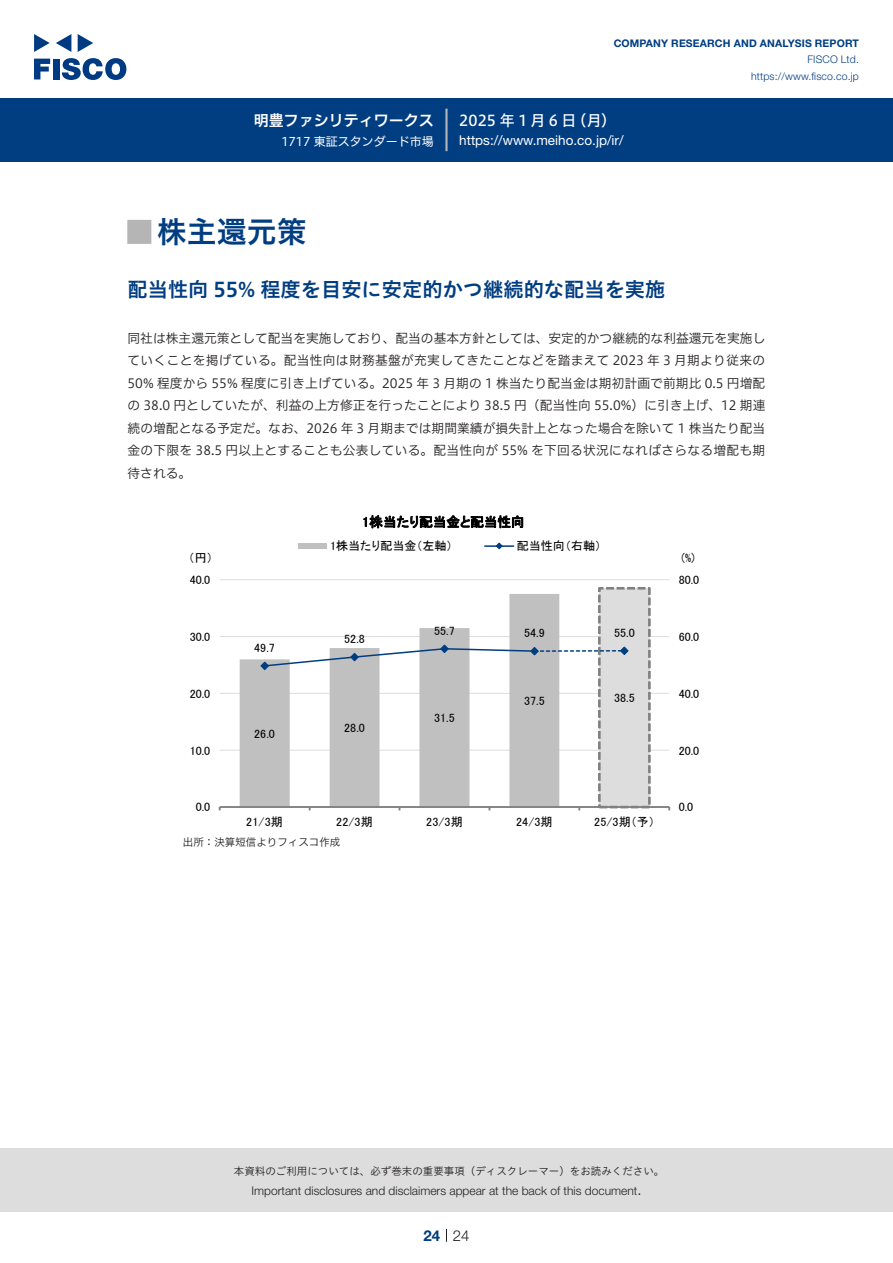
<style>
.page{position:relative;width:893px;height:1263px;background:#fff}
.page>*{position:absolute;margin:0;border:0;box-sizing:border-box;transform-origin:0 0}
.t1{font:30px "Hiragino UD Sans Std N W6";color:#003d81}
.t2{font:24px "Hiragino UD Sans Std N W6";color:#b5b5b6}
.中タイトル{font:20.25px "Hiragino UD Sans Std W6";color:#003d81}
.t3{font:15px "Hiragino UD Sans F Std N W5";letter-spacing:.21em;color:#fff}
.t4{font:15px "Hiragino UD Sans F Std N W6";color:#fff}
.t5{font:300 15px "Helvetica Neue LT Std";color:#231f20}
.t6{font:700 15px "Helvetica Neue LT Std";color:#003d81}
.t7{font:13.5px "Helvetica Neue LT Std";color:#fff}
.t8{font:13.5px "MS P Gothic";letter-spacing:.005em;color:#000}
.本文{font:12.75px/22.5px "Hiragino UD Sans F Std N W3";letter-spacing:.02em;color:#231f20;text-align:justify}
.t9{font:12.15px "MS P Gothic";color:#000}
.t10{font:12px "MS P Gothic";letter-spacing:.005em;color:#000}
.t11{font:300 12px "Helvetica Neue LT Std";color:#231f20}
.t12{font:12px "Hiragino UD Sans F Std N W4";color:#fff}
.t13{font:10.5px "Hiragino UD Sans Std W3";color:#231f20}
.t14{font:700 10.5px "Helvetica Neue LT Std";letter-spacing:.015em;color:#003d81}
.t15{font:300 10.5px/16.5px "Helvetica Neue LT Std";letter-spacing:.015em;color:#003d81;text-align:right}
.表組み基本スタイル{font:10.5px "Hiragino UD Sans F Std N W3";color:#231f20}
</style>
<div class="page">
<div style="left:0;top:1148px;width:893px;height:64px;background:#ddd"></div>
<svg style="left:34px;top:59px;width:16px;height:20px"></svg>
<div style="left:53px;top:59px;width:6px;height:20px;background:#003a83"></div>
<svg style="left:62px;top:58px;width:64px;height:22px"></svg>
<svg style="left:34px;top:34px;width:16px;height:18px"></svg>
<svg style="left:78px;top:34px;width:15px;height:18px"></svg>
<svg style="left:56px;top:34px;width:15px;height:18px"></svg>
<div style="left:0;top:98px;width:893px;height:64px;background:#003d81"></div>
<hr style="left:445px;top:109px;width:3px;height:42px;background:#b5b5b6">
<svg style="left:446px;top:1229px;width:1px;height:13px"></svg>
<hr style="left:220px;top:750px;width:449px;height:1px;background:#ddd">
<hr style="left:220px;top:693px;width:449px;height:1px;background:#ddd">
<hr style="left:220px;top:636px;width:449px;height:1px;background:#ddd">
<hr style="left:220px;top:579px;width:449px;height:1px;background:#ddd">
<div style="left:599px;top:588px;width:50px;height:219px;background:#ddd"></div>
<div style="left:598px;top:587px;width:53px;height:221px;border:3px dashed #808080"></div>
<svg style="left:240px;top:594px;width:319px;height:212px;fill:#c0c0c0"></svg>
<hr style="left:220px;top:806px;width:449px;height:2px;background:#808080">
<svg style="left:260px;top:644px;width:369px;height:27px"></svg>
<div style="left:298px;top:543px;width:29px;height:6px;background:#c0c0c0"></div>
<hr style="left:485px;top:545px;width:29px;height:2px;background:#003d81">
<svg style="left:495px;top:542px;width:8px;height:8px"></svg>
<p class="t4" style="left:254px;top:109px;width:182px">明豊ファシリティワークス</p>
<p class="t12" style="left:281px;top:132px;width:154px">1717 東証スタンダード市場</p>
<p class="t14" style="left:614px;top:37px;width:247px">COMPANY RESEARCH AND ANALYSIS REPORT</p>
<p class="t15" style="left:751px;top:51px;width:109px">FISCO Ltd. https://www.fisco.co j p.</p>
<p class="t3" style="left:459px;top:109px;width:119px">2025年1月6日</p>
<p class="t3" style="left:572px;top:109px;width:46px">（月(</p>
<p class="t7" style="left:459px;top:132px;width:166px">https://www.meiho. c o j p. /i r/</p>
<p class="t1" style="left:157px;top:209px;width:151px">株主還元策</p>
<p class="t2" style="left:128px;top:213px;width:25px">█</p>
<p class="中タイトル" style="left:128px;top:274px;width:539px">配当性向 55% 程度を目安に安定的かつ継続的な配当を実施</p>
<p class="本文" style="left:128px;top:326px;width:639px">同社は株主還元策として配当を実施しており、配当の基本方針としては、安定的かつ継続的な利益還元を実施していくことを掲げている。配当性向は財務基盤が充実してきたことなどを踏まえて 2023 年 3 月期より従来の50% 程度から 55% 程度に引き上げている。2025 年 3 月期の 1 株当たり配当金は期初計画で前期比 0.5 円増配の 38.0 円としていたが、利益の上方修正を行ったことにより 38.5 円（配当性向 55.0%）に引き上げ、12 期連続の増配となる予定だ。なお、2026 年 3 月期までは期間業績が損失計上となった場合を除いて 1 株当たり配当金の下限を 38.5 円以上とすることも公表している。配当性向が 55% を下回る状況になればさらなる増配も期待される。</p>
<p class="t10" style="left:189px;top:551px;width:26px">円（ (</p>
<p class="t10" style="left:190px;top:574px;width:22px">40.0</p>
<p class="t10" style="left:190px;top:631px;width:22px">30.0</p>
<p class="t10" style="left:190px;top:687px;width:22px">20.0</p>
<p class="t10" style="left:190px;top:744px;width:22px">10.0</p>
<p class="t9" style="left:196px;top:801px;width:16px">0.0</p>
<p class="t10" style="left:254px;top:642px;width:22px">49.7</p>
<p class="t10" style="left:254px;top:727px;width:22px">26.0</p>
<p class="t10" style="left:246px;top:816px;width:38px">21/3期</p>
<p class="t8" style="left:362px;top:515px;width:164px">1株当たり配当金と配当性向</p>
<p class="t10" style="left:517px;top:540px;width:86px">配当性向（右軸(</p>
<p class="t10" style="left:330px;top:540px;width:124px">1株当たり配当金（左軸）</p>
<p class="t10" style="left:344px;top:633px;width:22px">52.8</p>
<p class="t10" style="left:344px;top:721px;width:22px">28.0</p>
<p class="t10" style="left:434px;top:624px;width:22px">55.7</p>
<p class="t10" style="left:434px;top:711px;width:22px">31.5</p>
<p class="t10" style="left:524px;top:627px;width:22px">54.9</p>
<p class="t10" style="left:524px;top:694px;width:22px">37.5</p>
<p class="t10" style="left:614px;top:626px;width:22px">55.0</p>
<p class="t10" style="left:614px;top:692px;width:22px">38.5</p>
<p class="t10" style="left:336px;top:816px;width:38px">22/3期</p>
<p class="t10" style="left:426px;top:816px;width:38px">23/3期</p>
<p class="t10" style="left:516px;top:816px;width:38px">24/3期</p>
<p class="t10" style="left:594px;top:816px;width:62px">25/3期予（ (</p>
<p class="表組み基本スタイル" style="left:183px;top:834px;width:159px">出所：決算短信よりフィスコ作成</p>
<p class="t10" style="left:682px;top:551px;width:15px">(%)</p>
<p class="t10" style="left:679px;top:574px;width:22px">80.0</p>
<p class="t10" style="left:679px;top:631px;width:22px">60.0</p>
<p class="t10" style="left:679px;top:687px;width:22px">40.0</p>
<p class="t10" style="left:679px;top:744px;width:22px">20.0</p>
<p class="t9" style="left:679px;top:801px;width:16px">0.0</p>
<p class="t13" style="left:234px;top:1163px;width:432px">本資料のご利用については、必ず巻末の重要事項（ディスクレーマー）をお読みください。</p>
<p class="t5" style="left:637px;top:1180px;width:6px">.</p>
<p class="t11" style="left:251px;top:1183px;width:387px">Important disclosures and disclaimers appear at the back of this document</p>
<p class="t6" style="left:423px;top:1226px;width:18px">24</p>
<p class="t5" style="left:453px;top:1226px;width:18px">24</p>
</div>
